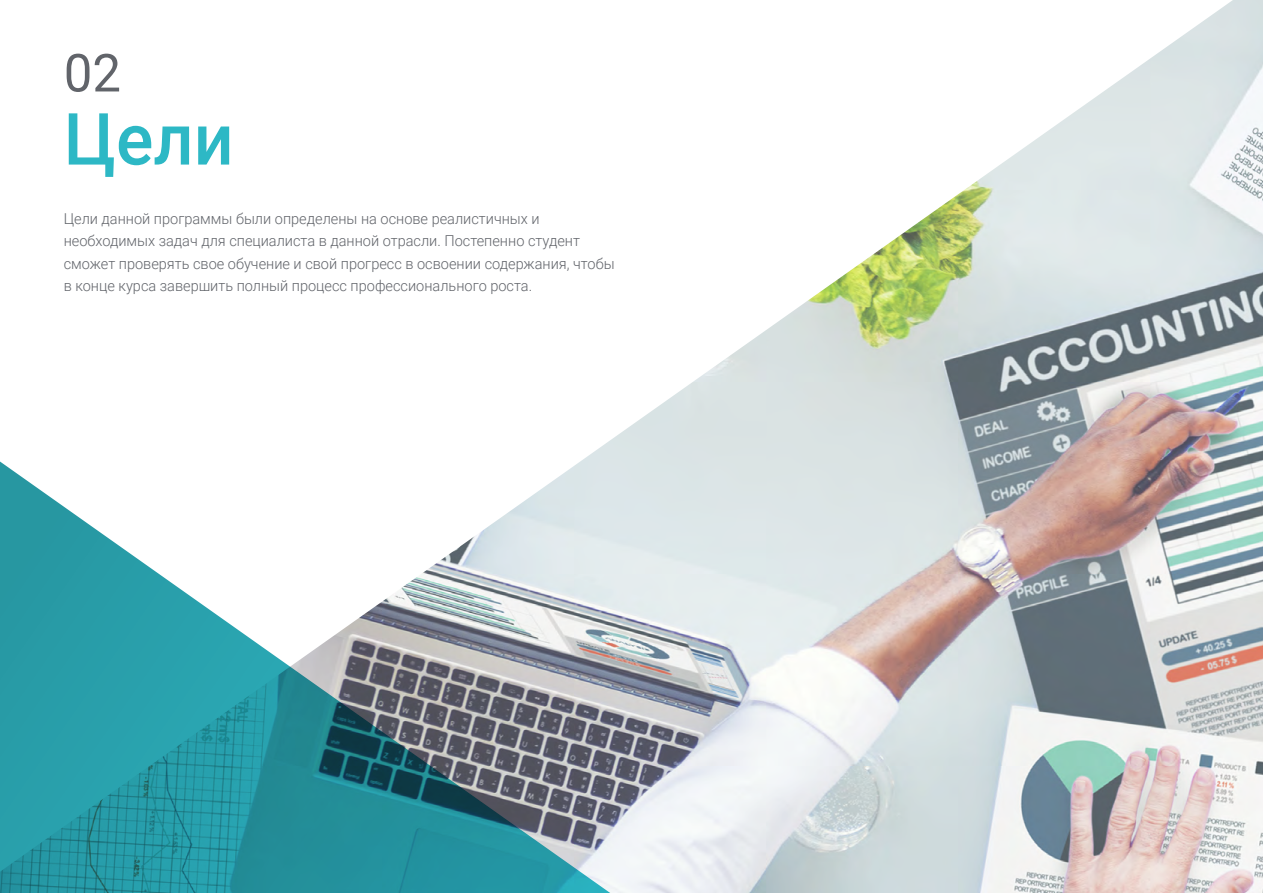
<style>
.page{position:relative;width:1263px;height:893px;background:#fff}
.page>*{position:absolute;margin:0;border:0;box-sizing:border-box;transform-origin:0 0}
.t1{font:500 72px "Roboto";color:#2db8c5}
.t2{font:52.5px "Roboto";color:#61646a}
.t3{font:300 15px/22.5px "Roboto";color:#61646a}
</style>
<div class="page">
<img style="left:603px;top:0;width:660px;height:893px">
<svg style="left:0;top:446px;width:640px;height:447px"></svg>
<h2 class="t2" style="left:64px;top:36px;width:59px">02</h2>
<h1 class="t1" style="left:64px;top:89px;width:171px">Цели</h1>
<p class="t3" style="left:64px;top:207px;width:552px">Цели данной программы были определены на основе реалистичных и необходимых задач для специалиста в данной отрасли. Постепенно студент сможет проверять свое обучение и свой прогресс в освоении содержания, чтобы в конце курса завершить полный процесс профессионального роста.</p>
</div>
